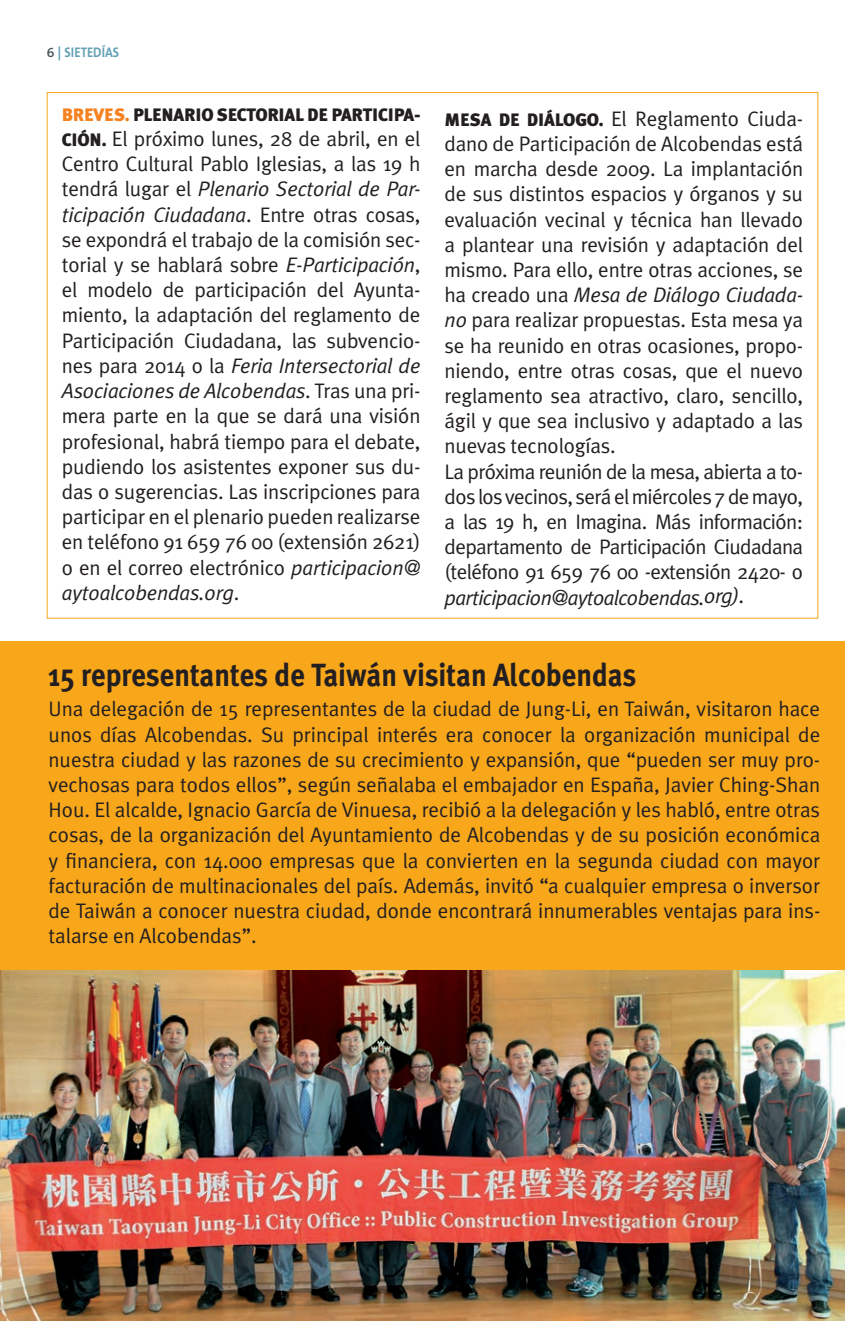
<style>
.page{position:relative;width:845px;height:1321px;background:#fff}
.page>*{position:absolute;margin:0;border:0;box-sizing:border-box;transform-origin:0 0}
.t1{font:700 32px "Meta Plus";color:#231f20;scale:.9 1}
.t2{font:21px/25.2px "Meta Plus Normal";letter-spacing:-.01em;color:#231f20;text-align:justify}
.t3{font:900 18px "Meta Plus";letter-spacing:-.01em;color:#231f20}
.t4{font:700 14px "The Sans B7";color:#64a0b4}
.s1{font-family:"The Sans B6";font-weight:600;color:#475354}
.s2{color:#f58220}
.s3{font-family:"Meta Plus";font-weight:900;font-size:18px}
.s4{font-style:italic}
</style>
<div class="page">
<div style="left:0;top:641px;width:844px;height:680px;background:#f8a71b"></div>
<img style="left:0;top:971px;width:844px;height:350px">
<p class="t4" style="left:47px;top:45px;width:74px"><span class="s1">6</span> | SIETEDÍAS</p>
<p class="t3" style="left:62px;top:104px;width:360px"><span class="s2">BREVES.</span> PLENARIO SECTORIAL DE PARTICIPA-</p>
<p class="t2" style="left:62px;top:126px;width:360px"><span class="s3">CIÓN.</span> El próximo lunes, 28 de abril, en el Centro Cultural Pablo Iglesias, a las 19 h tendrá lugar el <span class="s4">Plenario Sectorial de Par&shy;ticipación Ciudadana</span>. Entre otras cosas, se expondrá el trabajo de la comisión sec&shy;torial y se hablará sobre <span class="s4">E-Participación</span>, el modelo de participación del Ayunta&shy;miento, la adaptación del reglamento de Participación Ciudadana, las subvencio&shy;nes para 2014 o la <span class="s4">Feria Intersectorial de Asociaciones de Alcobendas</span>. Tras una pri&shy;mera parte en la que se dará una visión profesional, habrá tiempo para el debate, pudiendo los asistentes exponer sus du&shy;das o sugerencias. Las inscripciones para participar en el plenario pueden realizarse en teléfono 91 659 76 00 (extensión 2621) o en el correo electrónico <span class="s4">participacion@ aytoalcobendas.org</span>.</p>
<p class="t2" style="left:444px;top:106px;width:360px;text-align:left"><span class="s3">MESA DE DIÁLOGO.</span> El Reglamento Ciuda&shy;dano de Participación de Alcobendas está en marcha desde 2009. La implantación de sus distintos espacios y órganos y su evaluación vecinal y técnica han llevado a plantear una revisión y adaptación del mismo. Para ello, entre otras acciones, se ha creado una <span class="s4">Mesa de Diálogo Ciudada&shy;no</span> para realizar propuestas. Esta mesa ya se ha reunido en otras ocasiones, propo&shy;niendo, entre otras cosas, que el nuevo reglamento sea atractivo, claro, sencillo, ágil y que sea inclusivo y adaptado a las nuevas tecnologías.<br>La próxima reunión de la mesa, abierta a to&shy;dos los vecinos, será el miércoles 7 de mayo, a las 19 h, en Imagina. Más información: departamento de Participación Ciudadana (teléfono 91 659 76 00 -extensión 2420- o <span class="s4">participacion@aytoalcobendas.org)</span>.</p>
<h1 class="t1" style="left:49px;top:656px;width:654px">15 representantes de Taiwán visitan Alcobendas</h1>
<p class="t2" style="left:49px;top:696px;width:773px">Una delegación de 15 representantes de la ciudad de Jung-Li, en Taiwán, visitaron hace unos días Alcobendas. Su principal interés era conocer la organización municipal de nuestra ciudad y las razones de su crecimiento y expansión, que “pueden ser muy pro&shy;vechosas para todos ellos”, según señalaba el embajador en España, Javier Ching-Shan Hou. El alcalde, Ignacio García de Vinuesa, recibió a la delegación y les habló, entre otras cosas, de la organización del Ayuntamiento de Alcobendas y de su posición económica y financiera, con 14.000 empresas que la convierten en la segunda ciudad con mayor facturación de multinacionales del país. Además, invitó “a cualquier empresa o inversor de Taiwán a conocer nuestra ciudad, donde encontrará innumerables ventajas para ins&shy;talarse en Alcobendas”.</p>
</div>
